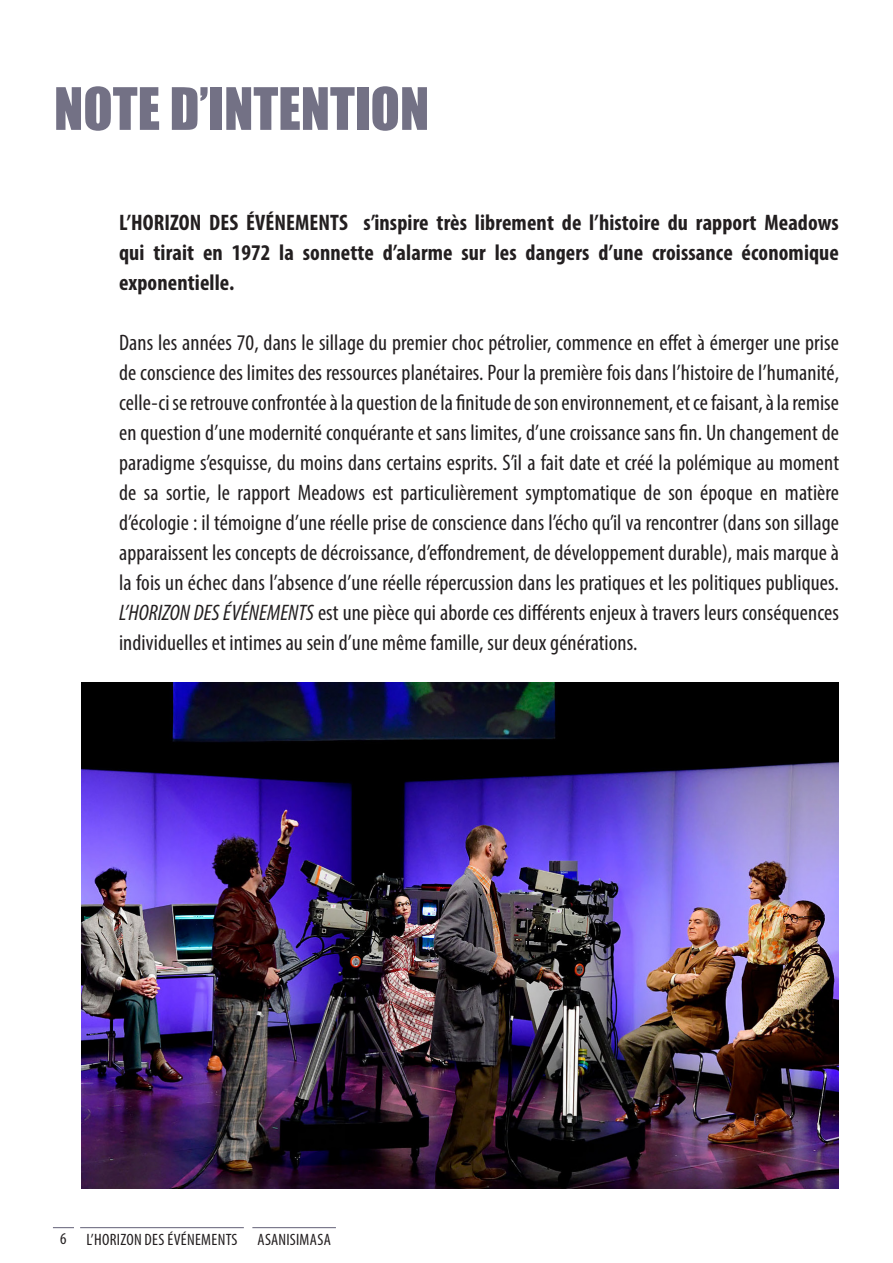
<style>
.page{position:relative;width:893px;height:1263px;background:#fff}
.page>*{position:absolute;margin:0;border:0;box-sizing:border-box;transform-origin:0 0}
.t1{font:54px "Impact";color:#737185}
.texte_énumération{font:condensed 22.5px/30px "Myriad Pro";letter-spacing:.005em;color:#231f20;text-align:justify}
.texte_énumération-2{font:700 condensed 22.5px/30px "Myriad Pro";letter-spacing:.005em;color:#231f20;text-align:justify}
.t2{font:condensed 16.5px "Myriad Pro";letter-spacing:.02em;color:#231f20}
.s1{font-style:italic}
</style>
<div class="page">
<hr style="left:80px;top:1227px;width:164px;height:1px;background:#737185">
<hr style="left:252px;top:1227px;width:84px;height:1px;background:#737185">
<svg style="left:53px;top:1227px;width:21px;height:1px"></svg>
<img style="left:81px;top:683px;width:758px;height:505px">
<p class="t1" style="left:54px;top:67px;width:377px">NOTE D’INTENTION</p>
<p class="texte_énumération-2" style="left:119px;top:207px;width:721px">L’HORIZON DES ÉVÉNEMENTS s’inspire très librement de l’histoire du rapport Meadows qui tirait en 1972 la sonnette d’alarme sur les dangers d’une croissance économique exponentielle.</p>
<p class="texte_énumération" style="left:119px;top:327px;width:721px">Dans les années 70, dans le sillage du premier choc pétrolier, commence en effet à émerger une prise de conscience des limites des ressources planétaires. Pour la première fois dans l’histoire de l’humanité, celle-ci se retrouve confrontée à la question de la finitude de son environnement, et ce faisant, à la remise en question d’une modernité conquérante et sans limites, d’une croissance sans fin. Un changement de paradigme s’esquisse, du moins dans certains esprits. S’il a fait date et créé la polémique au moment de sa sortie, le rapport Meadows est particulièrement symptomatique de son époque en matière d’écologie : il témoigne d’une réelle prise de conscience dans l’écho qu’il va rencontrer (dans son sillage apparaissent les concepts de décroissance, d’effondrement, de développement durable), mais marque à la fois un échec dans l’absence d’une réelle répercussion dans les pratiques et les politiques publiques.<br><span class="s1">L’HORIZON DES ÉVÉNEMENTS</span> est une pièce qui aborde ces différents enjeux à travers leurs conséquences individuelles et intimes au sein d’une même famille, sur deux générations.</p>
<p class="t2" style="left:60px;top:1229px;width:272px">6 L’HORIZON DES ÉVÉNEMENTS ASANISIMASA</p>
</div>
